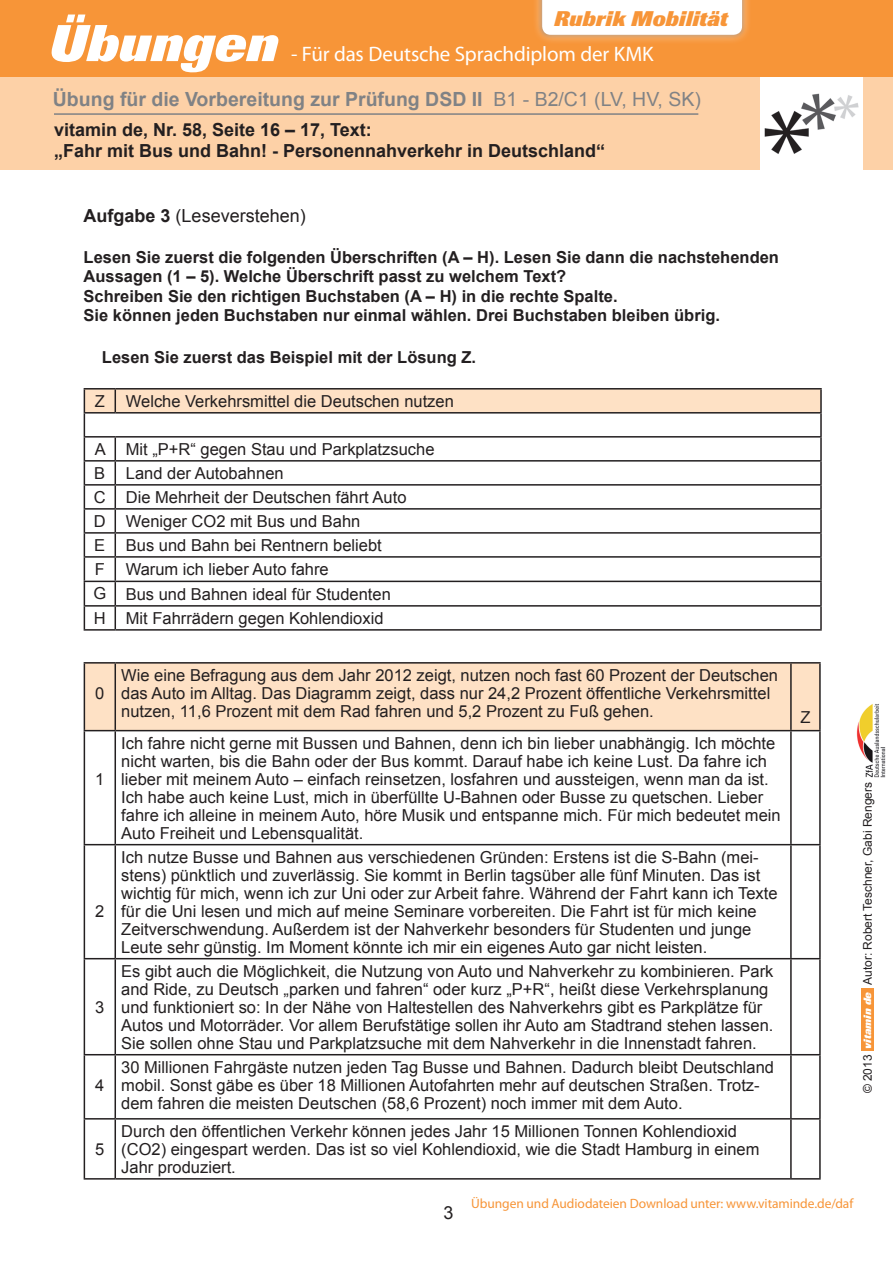
<style>
.page{position:relative;width:893px;height:1263px;background:#fff}
.page>*{position:absolute;margin:0;border:0;box-sizing:border-box;transform-origin:0 0}
.t1{font:italic 800 51px "Imago";color:#fff}
.t2{font:21px "Myriad Pro";letter-spacing:-.005em;color:#fff}
.t3{font:italic 800 21px "Imago";letter-spacing:.01em;color:#f79538}
.t4{font:700 19.5px "Arial";color:#808285}
.t5{font:700 18px/21px "Arial";color:#231f20}
.t6{font:18px "Arial";color:#231f20}
.t7{font:16.5px/18px "Arial";color:#231f20}
.t8{font:700 16.5px/19.5px "Arial";color:#231f20}
.t9{font:13.5px "Myriad Pro";letter-spacing:-.005em;color:#f79538}
.t10{font:12px "Arial";color:#231f20}
.t11{font:italic 800 10.5px "Imago";color:#fff}
.s1{font-weight:400}
.s2{font-weight:700}
</style>
<div class="page">
<div style="left:861px;top:988px;width:13px;height:63px;background:#f79538"></div>
<div style="left:0;top:77px;width:759px;height:93px;background:#fdd1a7"></div>
<div style="left:863px;top:77px;width:30px;height:93px;background:#fdd1a7"></div>
<div style="left:0;top:0;width:893px;height:77px;background:#f79538"></div>
<div style="left:532px;top:0;width:220px;height:44px;background:#fff;opacity:.65"></div>
<div style="left:542px;top:0;width:200px;height:35px;background:#fff"></div>
<hr style="left:54px;top:113px;width:644px;height:2px;background:#808285">
<img style="left:764px;top:93px;width:95px;height:61px">
<img style="left:856px;top:704px;width:30px;height:73px">
<hr style="left:84px;top:388px;width:31px;height:1px;background:#231f20">
<hr style="left:115px;top:388px;width:707px;height:1px;background:#231f20">
<hr style="left:820px;top:389px;width:2px;height:23px;background:#231f20">
<hr style="left:115px;top:412px;width:707px;height:2px;background:#231f20">
<hr style="left:820px;top:414px;width:2px;height:22px;background:#231f20">
<hr style="left:115px;top:436px;width:707px;height:2px;background:#231f20">
<hr style="left:820px;top:438px;width:2px;height:22px;background:#231f20">
<hr style="left:115px;top:460px;width:707px;height:2px;background:#231f20">
<hr style="left:820px;top:462px;width:2px;height:22px;background:#231f20">
<hr style="left:115px;top:484px;width:707px;height:2px;background:#231f20">
<hr style="left:820px;top:486px;width:2px;height:22px;background:#231f20">
<hr style="left:115px;top:508px;width:707px;height:2px;background:#231f20">
<hr style="left:820px;top:510px;width:2px;height:22px;background:#231f20">
<hr style="left:115px;top:532px;width:707px;height:2px;background:#231f20">
<hr style="left:820px;top:534px;width:2px;height:22px;background:#231f20">
<hr style="left:115px;top:556px;width:707px;height:2px;background:#231f20">
<hr style="left:820px;top:558px;width:2px;height:23px;background:#231f20">
<hr style="left:115px;top:581px;width:707px;height:1px;background:#231f20">
<hr style="left:820px;top:582px;width:2px;height:23px;background:#231f20">
<hr style="left:115px;top:605px;width:707px;height:2px;background:#231f20">
<svg style="left:84px;top:389px;width:737px;height:240px"></svg>
<hr style="left:820px;top:607px;width:2px;height:22px;background:#231f20">
<hr style="left:84px;top:629px;width:31px;height:2px;background:#231f20">
<hr style="left:115px;top:629px;width:707px;height:2px;background:#231f20">
<div style="left:85px;top:664px;width:734px;height:66px;background:#fee1c5"></div>
<hr style="left:84px;top:662px;width:31px;height:2px;background:#231f20">
<hr style="left:84px;top:664px;width:1px;height:66px;background:#231f20">
<hr style="left:115px;top:662px;width:676px;height:2px;background:#231f20">
<hr style="left:115px;top:664px;width:1px;height:66px;background:#231f20">
<hr style="left:791px;top:662px;width:30px;height:2px;background:#231f20">
<hr style="left:790px;top:664px;width:2px;height:66px;background:#231f20">
<hr style="left:819px;top:664px;width:2px;height:66px;background:#231f20">
<hr style="left:84px;top:730px;width:31px;height:1px;background:#231f20">
<hr style="left:84px;top:731px;width:1px;height:113px;background:#231f20">
<hr style="left:115px;top:730px;width:676px;height:1px;background:#231f20">
<hr style="left:115px;top:731px;width:1px;height:113px;background:#231f20">
<hr style="left:791px;top:730px;width:30px;height:1px;background:#231f20">
<hr style="left:790px;top:731px;width:2px;height:113px;background:#231f20">
<hr style="left:819px;top:731px;width:2px;height:113px;background:#231f20">
<hr style="left:84px;top:844px;width:31px;height:1px;background:#231f20">
<hr style="left:84px;top:845px;width:1px;height:113px;background:#231f20">
<hr style="left:115px;top:844px;width:676px;height:1px;background:#231f20">
<hr style="left:115px;top:845px;width:1px;height:113px;background:#231f20">
<hr style="left:791px;top:844px;width:30px;height:1px;background:#231f20">
<hr style="left:790px;top:845px;width:2px;height:113px;background:#231f20">
<hr style="left:819px;top:845px;width:2px;height:113px;background:#231f20">
<hr style="left:84px;top:958px;width:31px;height:1px;background:#231f20">
<hr style="left:84px;top:959px;width:1px;height:95px;background:#231f20">
<hr style="left:115px;top:958px;width:676px;height:1px;background:#231f20">
<hr style="left:115px;top:959px;width:1px;height:95px;background:#231f20">
<hr style="left:791px;top:958px;width:30px;height:1px;background:#231f20">
<hr style="left:790px;top:959px;width:2px;height:95px;background:#231f20">
<hr style="left:819px;top:959px;width:2px;height:95px;background:#231f20">
<hr style="left:84px;top:1054px;width:31px;height:1px;background:#231f20">
<hr style="left:84px;top:1055px;width:1px;height:63px;background:#231f20">
<hr style="left:115px;top:1054px;width:676px;height:1px;background:#231f20">
<hr style="left:115px;top:1055px;width:1px;height:63px;background:#231f20">
<hr style="left:791px;top:1054px;width:30px;height:1px;background:#231f20">
<hr style="left:790px;top:1055px;width:2px;height:63px;background:#231f20">
<hr style="left:819px;top:1055px;width:2px;height:63px;background:#231f20">
<hr style="left:84px;top:1118px;width:31px;height:1px;background:#231f20">
<hr style="left:84px;top:1119px;width:1px;height:59px;background:#231f20">
<hr style="left:115px;top:1118px;width:676px;height:1px;background:#231f20">
<hr style="left:115px;top:1119px;width:1px;height:59px;background:#231f20">
<hr style="left:791px;top:1118px;width:30px;height:1px;background:#231f20">
<hr style="left:790px;top:1119px;width:2px;height:59px;background:#231f20">
<hr style="left:819px;top:1119px;width:2px;height:59px;background:#231f20">
<hr style="left:84px;top:1178px;width:31px;height:1px;background:#231f20">
<hr style="left:115px;top:1178px;width:676px;height:1px;background:#231f20">
<hr style="left:791px;top:1178px;width:30px;height:1px;background:#231f20">
<p class="t3" style="left:554px;top:6px;width:175px">Rubrik Mobilität</p>
<h1 class="t1" style="left:49px;top:14px;width:231px">Übungen</h1>
<p class="t2" style="left:291px;top:41px;width:364px">- Für das Deutsche Sprachdiplom der KMK</p>
<p class="t4" style="left:53px;top:86px;width:649px">Übung für die Vorbereitung zur Prüfung DSD II <span class="s1">B1 - B2/C1 (LV, HV, SK)</span></p>
<p class="t5" style="left:54px;top:120px;width:553px">vitamin de, Nr. 58, Seite 16 – 17, Text:<br>„Fahr mit Bus und Bahn! - Personennahverkehr in Deutschland“</p>
<p class="t6" style="left:84px;top:204px;width:224px"><span class="s2">Aufgabe 3</span> (Leseverstehen)</p>
<p class="t8" style="left:84px;top:247px;width:697px">Lesen Sie zuerst die folgenden Überschriften (A – H). Lesen Sie dann die nachstehenden Aussagen (1 – 5). Welche Überschrift passt zu welchem Text?<br>Schreiben Sie den richtigen Buchstaben (A – H) in die rechte Spalte.<br>Sie können jeden Buchstaben nur einmal wählen. Drei Buchstaben bleiben übrig.</p>
<p class="t8" style="left:102px;top:348px;width:376px">Lesen Sie zuerst das Beispiel mit der Lösung Z.</p>
<p class="t7" style="left:95px;top:392px;width:12px">Z</p>
<p class="t7" style="left:126px;top:392px;width:330px">Welche Verkehrsmittel die Deutschen nutzen</p>
<p class="t7" style="left:94px;top:437px;width:342px;line-height:24px">A Mit „P+R“ gegen Stau und Parkplatzsuche<br>B Land der Autobahnen<br>C Die Mehrheit der Deutschen fährt Auto<br>D Weniger CO2 mit Bus und Bahn<br>E Bus und Bahn bei Rentnern beliebt<br>F</p>
<p class="t7" style="left:93px;top:557px;width:299px;line-height:24.3px;text-indent:32px">Warum ich lieber Auto fahre<br>G Bus und Bahnen ideal für Studenten<br>H Mit Fahrrädern gegen Kohlendioxid</p>
<p class="t7" style="left:95px;top:684px;width:11px">0</p>
<p class="t7" style="left:95px;top:770px;width:11px">1</p>
<p class="t7" style="left:95px;top:902px;width:11px">2</p>
<p class="t7" style="left:95px;top:998px;width:11px">3</p>
<p class="t7" style="left:95px;top:1076px;width:11px">4</p>
<p class="t7" style="left:95px;top:1140px;width:11px">5</p>
<p class="t7" style="left:121px;top:666px;width:658px">Wie eine Befragung aus dem Jahr 2012 zeigt, nutzen noch fast 60 Prozent der Deutschen das Auto im Alltag. Das Diagramm zeigt, dass nur 24,2 Prozent öffentliche Verkehrsmittel nutzen, 11,6 Prozent mit dem Rad fahren und 5,2 Prozent zu Fuß gehen.</p>
<p class="t7" style="left:121px;top:734px;width:661px">Ich fahre nicht gerne mit Bussen und Bahnen, denn ich bin lieber unabhängig. Ich möchte nicht warten, bis die Bahn oder der Bus kommt. Darauf habe ich keine Lust. Da fahre ich lieber mit meinem Auto – einfach reinsetzen, losfahren und aussteigen, wenn man da ist.<br>Ich habe auch keine Lust, mich in überfüllte U-Bahnen oder Busse zu quetschen. Lieber fahre ich alleine in meinem Auto, höre Musik und entspanne mich. Für mich bedeutet mein Auto Freiheit und Lebensqualität.</p>
<p class="t7" style="left:121px;top:848px;width:658px">Ich nutze Busse und Bahnen aus verschiedenen Gründen: Erstens ist die S-Bahn (mei&shy;stens) pünktlich und zuverlässig. Sie kommt in Berlin tagsüber alle fünf Minuten. Das ist wichtig für mich, wenn ich zur Uni oder zur Arbeit fahre. Während der Fahrt kann ich Texte für die Uni lesen und mich auf meine Seminare vorbereiten. Die Fahrt ist für mich keine Zeitverschwendung. Außerdem ist der Nahverkehr besonders für Studenten und junge Leute sehr günstig. Im Moment könnte ich mir ein eigenes Auto gar nicht leisten.</p>
<p class="t7" style="left:121px;top:962px;width:654px">Es gibt auch die Möglichkeit, die Nutzung von Auto und Nahverkehr zu kombinieren. Park and Ride, zu Deutsch „parken und fahren“ oder kurz „P+R“, heißt diese Verkehrsplanung und funktioniert so: In der Nähe von Haltestellen des Nahverkehrs gibt es Parkplätze für Autos und Motorräder. Vor allem Berufstätige sollen ihr Auto am Stadtrand stehen lassen.<br>Sie sollen ohne Stau und Parkplatzsuche mit dem Nahverkehr in die Innenstadt fahren.</p>
<p class="t7" style="left:121px;top:1058px;width:654px">30 Millionen Fahrgäste nutzen jeden Tag Busse und Bahnen. Dadurch bleibt Deutschland mobil. Sonst gäbe es über 18 Millionen Autofahrten mehr auf deutschen Straßen. Trotz&shy;dem fahren die meisten Deutschen (58,6 Prozent) noch immer mit dem Auto.</p>
<p class="t7" style="left:121px;top:1122px;width:640px">Durch den öffentlichen Verkehr können jedes Jahr 15 Millionen Tonnen Kohlendioxid (CO2) eingespart werden. Das ist so viel Kohlendioxid, wie die Stadt Hamburg in einem<br>Jahr produziert.</p>
<p class="t7" style="left:800px;top:708px;width:12px">Z</p>
<p class="t6" style="left:444px;top:1200px;width:12px">3</p>
<p class="t9" style="left:471px;top:1195px;width:384px">Übungen und Audiodateien Download unter: www.vitaminde.de/daf</p>
<p class="t10" style="left:859px;top:985px;width:205px;rotate:-90deg">Autor: Robert Teschner, Gabi Rengers</p>
<p class="t11" style="left:861px;top:1049px;width:59px;rotate:-90deg">vitamin de</p>
<p class="t10" style="left:859px;top:1093px;width:40px;rotate:-90deg">© 2013</p>
</div>
